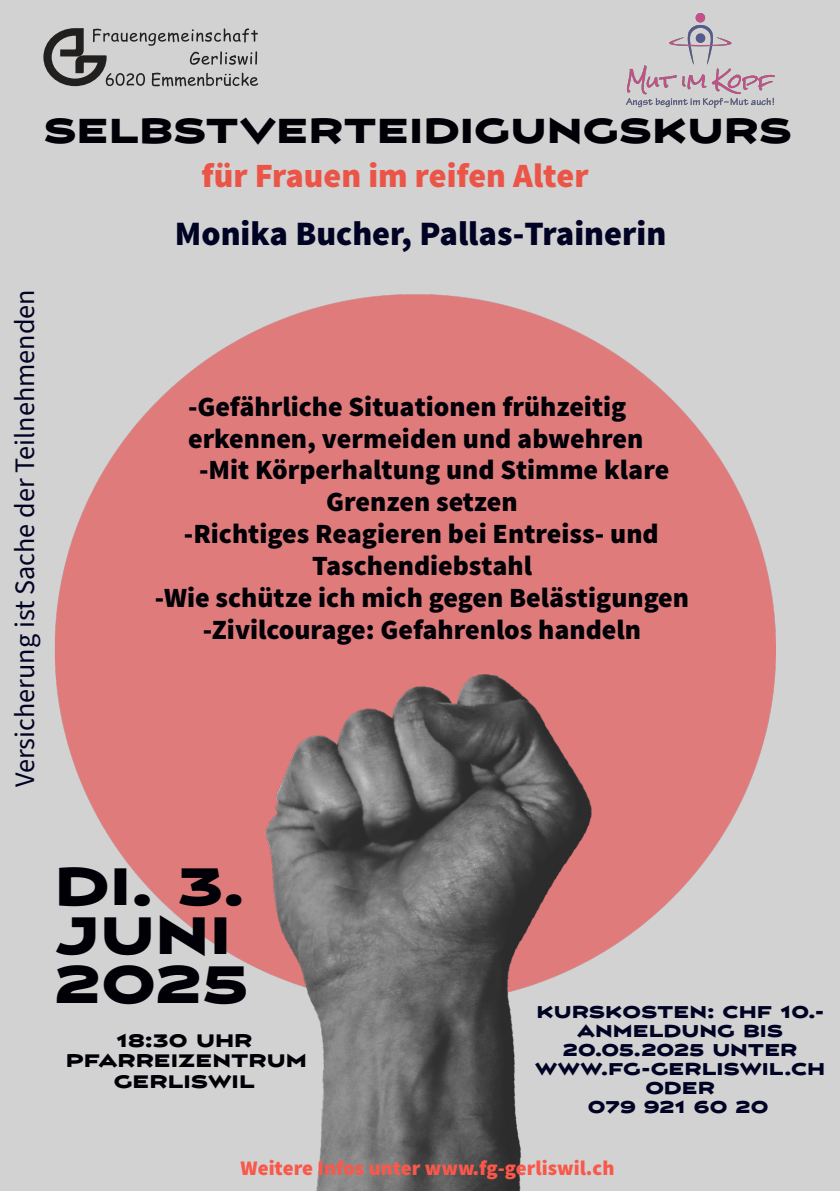
<style>
.page{position:relative;width:840px;height:1191px;background:#fff}
.page>*{position:absolute;margin:0;border:0;box-sizing:border-box;transform-origin:0 0}
.t1{font:48.8px/49px "Vortice Concept";color:#000006}
.t2{font:900 34.2px "Source Sans Pro";color:#010325}
.t3{font:900 34px "Source Sans Pro";color:#eb5548}
.t4{font:32.2px "Vortice Concept";color:#000006}
.t5{font:28.2px "Source Sans 3";color:#010325}
.t6{font:900 27.8px "Source Sans Pro";color:#000006}
.t7{font:900 20.8px "Source Sans Pro";color:#f9584a}
.t8{font:16.8px/20.2px "Vortice Concept";color:#000006;text-align:center}
.t9{font:15.8px/19px "Vortice Concept";color:#010325;text-align:center}
</style>
<div class="page">
<div style="left:0;top:0;width:839px;height:1190px;background:#d2d2d2"></div>
<img style="left:55px;top:294px;width:719px;height:665px">
<img style="left:238px;top:662px;width:361px;height:528px">
<svg style="left:43px;top:28px;width:215px;height:58px"></svg>
<img style="left:626px;top:14px;width:148px;height:93px">
<p class="t4" style="left:43px;top:115px;width:749px">SELBSTVERTEIDIGUNGSKURS</p>
<p class="t3" style="left:201px;top:153px;width:388px">für Frauen im reifen Alter</p>
<p class="t5" style="left:7px;top:787px;width:499px;rotate:-90deg">Versicherung ist Sache der Teilnehmenden</p>
<p class="t2" style="left:175px;top:212px;width:492px">Monika Bucher, Pallas-Trainerin</p>
<p class="t6" style="left:188px;top:388px;width:439px">-Gefährliche Situationen frühzeitig</p>
<p class="t6" style="left:188px;top:420px;width:456px">erkennen, vermeiden und abwehren</p>
<p class="t6" style="left:199px;top:452px;width:471px">-Mit Körperhaltung und Stimme klare</p>
<p class="t6" style="left:326px;top:484px;width:193px">Grenzen setzen</p>
<p class="t6" style="left:184px;top:515px;width:476px">-Richtiges Reagieren bei Entreiss- und</p>
<p class="t6" style="left:312px;top:547px;width:221px">Taschendiebstahl</p>
<p class="t6" style="left:155px;top:579px;width:535px">-Wie schütze ich mich gegen Belästigungen</p>
<p class="t6" style="left:203px;top:611px;width:439px">-Zivilcourage: Gefahrenlos handeln</p>
<h1 class="t1" style="left:55px;top:866px;width:195px">DI. 3.<br>JUNI<br>2025</h1>
<p class="t8" style="left:66px;top:1032px;width:242px">18:30 UHR<br>PFARREIZENTRUM<br>GERLISWIL</p>
<p class="t9" style="left:534px;top:1004px;width:291px">KURSKOSTEN: CHF 10.-<br>ANMELDUNG BIS<br>20.05.2025 UNTER<br>WWW.FG-GERLISWIL.CH<br>ODER<br>079 921 60 20</p>
<p class="t7" style="left:240px;top:1154px;width:375px">Weitere Infos unter www.fg-gerliswil.ch</p>
</div>
